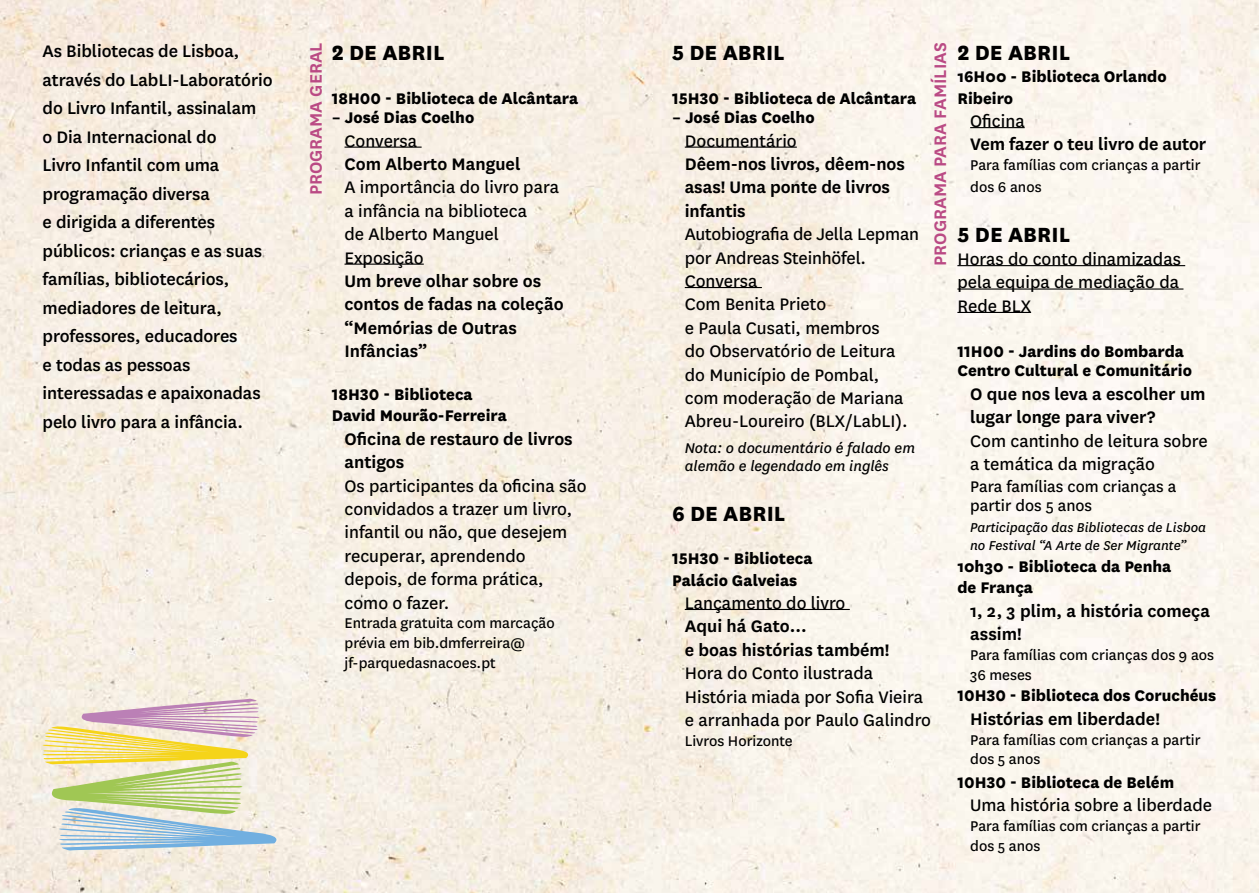
<style>
.page{position:relative;width:1259px;height:893px;background:#fff}
.page>*{position:absolute;margin:0;border:0;box-sizing:border-box;transform-origin:0 0}
.t1{font:800 24px "National";color:#000}
.t2{font:19.5px/23.4px "National";color:#000}
.t3{font:600 19.5px/23.4px "National";color:#000}
.t4{font:500 19.5px/28.5px "National";letter-spacing:-.005em;color:#000}
.t5{font:600 19.5px "National";color:#ba4a84}
.t6{font:800 18px/21.6px "National";color:#000}
.t7{font:18px/19.5px "National";color:#000}
.t8{font:16.5px/19.8px "National";color:#000}
.t9{font:italic 16.5px/18px "National";color:#000}
.t10{font:italic 15px/18px "National";color:#000}
</style>
<div class="page">
<img style="left:0;top:0;width:629px;height:893px">
<svg style="left:40px;top:699px;width:244px;height:151px;background:#dbd9be"></svg>
<hr style="left:344px;top:147px;width:77px;height:1px;background:#000">
<hr style="left:344px;top:264px;width:80px;height:1px;background:#000">
<img style="left:629px;top:0;width:630px;height:893px">
<hr style="left:685px;top:147px;width:112px;height:1px;background:#000">
<hr style="left:685px;top:287px;width:77px;height:1px;background:#000">
<hr style="left:685px;top:609px;width:165px;height:1px;background:#000">
<hr style="left:970px;top:127px;width:54px;height:1px;background:#000">
<hr style="left:957px;top:265px;width:228px;height:1px;background:#000">
<hr style="left:957px;top:288px;width:226px;height:2px;background:#000">
<hr style="left:957px;top:312px;width:74px;height:1px;background:#000">
<p class="t5" style="left:302px;top:195px;width:154px;rotate:-90deg">PROGRAMA GERAL</p>
<p class="t1" style="left:672px;top:36px;width:114px">5 DE ABRIL</p>
<p class="t5" style="left:926px;top:266px;width:225px;rotate:-90deg">PROGRAMA PARA FAMÍLIAS</p>
<p class="t4" style="left:43px;top:36px;width:232px">As Bibliotecas de Lisboa, através do LabLI-Laboratório do Livro Infantil, assinalam<br>o Dia Internacional do<br>Livro Infantil com uma programação diversa<br>e dirigida a diferentes públicos: crianças e as suas famílias, bibliotecários, mediadores de leitura, professores, educadores<br>e todas as pessoas interessadas e apaixonadas pelo livro para a infância.</p>
<p class="t1" style="left:332px;top:36px;width:114px">2 DE ABRIL</p>
<p class="t6" style="left:332px;top:86px;width:248px">18H00 - Biblioteca de Alcântara</p>
<p class="t6" style="left:332px;top:105px;width:144px">– José Dias Coelho</p>
<p class="t2" style="left:344px;top:128px;width:74px">Conversa</p>
<p class="t3" style="left:344px;top:151px;width:177px">Com Alberto Manguel</p>
<p class="t2" style="left:344px;top:175px;width:216px">A importância do livro para a infância na biblioteca<br>de Alberto Manguel<br>Exposição</p>
<p class="t3" style="left:344px;top:268px;width:221px">Um breve olhar sobre os contos de fadas na coleção “Memórias de Outras<br>Infâncias”</p>
<p class="t6" style="left:332px;top:382px;width:177px">18H30 - Biblioteca<br>David Mourão-Ferreira</p>
<p class="t3" style="left:344px;top:426px;width:230px">Oficina de restauro de livros antigos</p>
<p class="t2" style="left:344px;top:473px;width:243px">Os participantes da oficina são convidados a trazer um livro, infantil ou não, que desejem recuperar, aprendendo depois, de forma prática, como o fazer.</p>
<p class="t8" style="left:344px;top:613px;width:212px">Entrada gratuita com marcação prévia em bib.dmferreira@ jf-parquedasnacoes.pt</p>
<p class="t6" style="left:672px;top:86px;width:246px">15H30 - Biblioteca de Alcântara</p>
<p class="t6" style="left:672px;top:105px;width:144px">– José Dias Coelho</p>
<p class="t2" style="left:685px;top:128px;width:114px">Documentário</p>
<p class="t3" style="left:685px;top:151px;width:222px">Dêem-nos livros, dêem-nos asas! Uma ponte de livros infantis</p>
<p class="t2" style="left:685px;top:222px;width:236px">Autobiografia de Jella Lepman por Andreas Steinhöfel.<br>Conversa<br>Com Benita Prieto<br>e Paula Cusati, membros<br>do Observatório de Leitura do Município de Pombal,<br>com moderação de Mariana<br>Abreu-Loureiro (BLX/LabLI).</p>
<p class="t9" style="left:685px;top:438px;width:232px">Nota: o documentário é falado em alemão e legendado em inglês</p>
<p class="t1" style="left:672px;top:496px;width:115px">6 DE ABRIL</p>
<p class="t6" style="left:672px;top:546px;width:142px">15H30 - Biblioteca<br>Palácio Galveias</p>
<p class="t2" style="left:685px;top:590px;width:162px">Lançamento do livro</p>
<p class="t3" style="left:685px;top:613px;width:206px">Aqui há Gato…<br>e boas histórias também!</p>
<p class="t2" style="left:685px;top:660px;width:248px">Hora do Conto ilustrada<br>História miada por Sofia Vieira e arranhada por Paulo Galindro</p>
<p class="t8" style="left:685px;top:730px;width:110px">Livros Horizonte</p>
<p class="t1" style="left:957px;top:36px;width:114px">2 DE ABRIL</p>
<p class="t6" style="left:957px;top:64px;width:211px">16H00 - Biblioteca Orlando<br>Ribeiro</p>
<p class="t2" style="left:970px;top:108px;width:56px">Oficina</p>
<p class="t3" style="left:970px;top:132px;width:238px">Vem fazer o teu livro de autor</p>
<p class="t8" style="left:970px;top:154px;width:232px;line-height:21.6px">Para famílias com crianças a partir dos 6 anos</p>
<p class="t1" style="left:957px;top:217px;width:114px">5 DE ABRIL</p>
<p class="t2" style="left:957px;top:246px;width:225px;text-align:justify">Horas do conto dinamizadas pela equipa de mediação da Rede BLX</p>
<p class="t6" style="left:957px;top:340px;width:236px;line-height:19.5px">11H00 - Jardins do Bombarda<br>Centro Cultural e Comunitário</p>
<p class="t3" style="left:970px;top:381px;width:237px">O que nos leva a escolher um lugar longe para viver?</p>
<p class="t2" style="left:970px;top:428px;width:239px">Com cantinho de leitura sobre a temática da migração</p>
<p class="t7" style="left:970px;top:475px;width:208px">Para famílias com crianças a partir dos 5 anos</p>
<p class="t10" style="left:970px;top:518px;width:238px">Participação das Bibliotecas de Lisboa no Festival “A Arte de Ser Migrante”</p>
<p class="t6" style="left:957px;top:554px;width:215px">10h30 - Biblioteca da Penha de França</p>
<p class="t3" style="left:970px;top:598px;width:241px">1, 2, 3 plim, a história começa assim!</p>
<p class="t8" style="left:970px;top:644px;width:245px">Para famílias com crianças dos 9 aos<br>36 meses</p>
<p class="t6" style="left:957px;top:684px;width:260px">10H30 - Biblioteca dos Coruchéus</p>
<p class="t3" style="left:970px;top:706px;width:191px">Histórias em liberdade!</p>
<p class="t8" style="left:970px;top:729px;width:232px">Para famílias com crianças a partir dos 5 anos</p>
<p class="t6" style="left:957px;top:770px;width:218px">10H30 - Biblioteca de Belém</p>
<p class="t2" style="left:970px;top:792px;width:243px">Uma história sobre a liberdade</p>
<p class="t8" style="left:970px;top:815px;width:232px">Para famílias com crianças a partir dos 5 anos</p>
</div>
